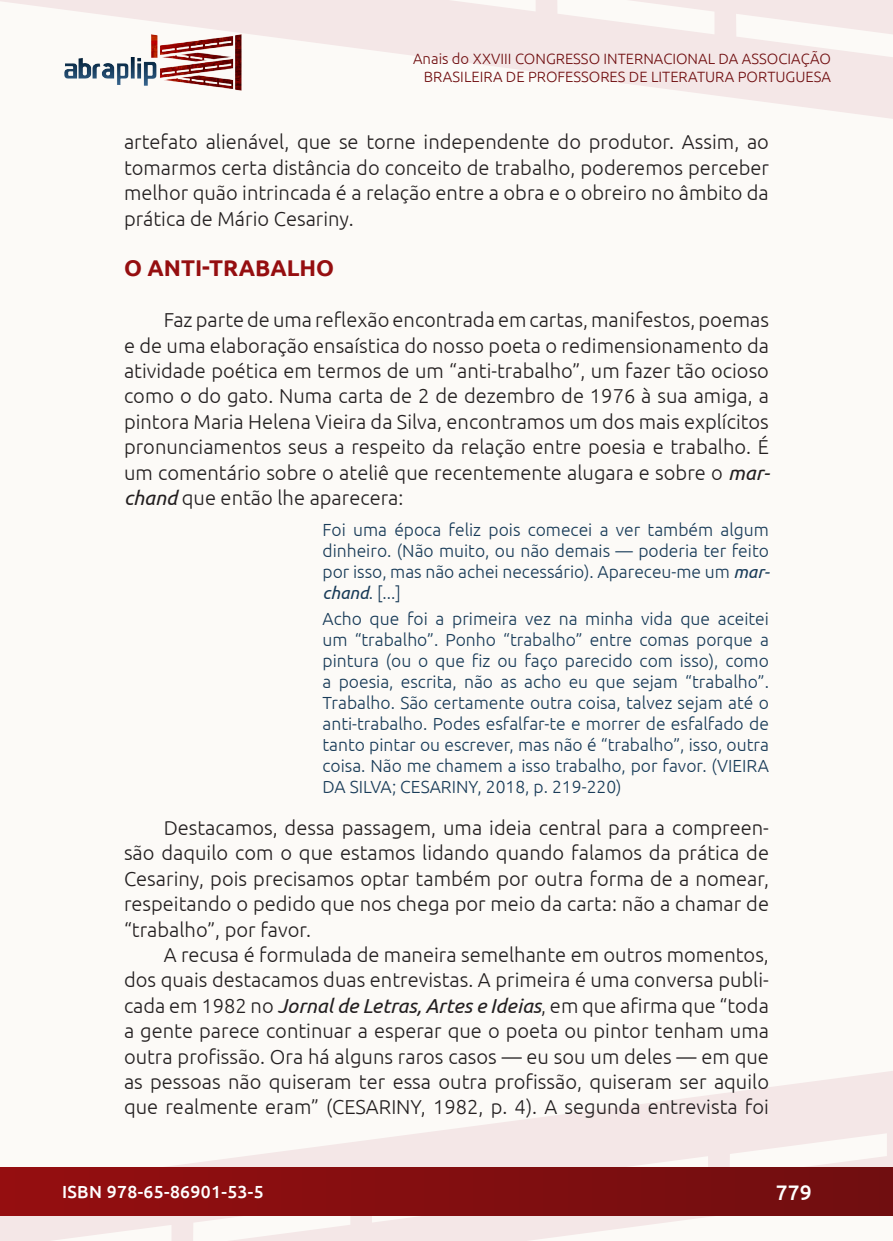
<style>
.page{position:relative;width:893px;height:1241px;background:#fff}
.page>*{position:absolute;margin:0;border:0;box-sizing:border-box;transform-origin:0 0}
._8_SUBTÍTULO{font:700 22.75px "Ubuntu";color:#950e10}
.t1{font:500 21px "Ubuntu";color:#fff}
._7_CORPO{font:300 20.12px/25.4px "Ubuntu";color:#231f20;text-align:justify}
._9_3_CITAÇÃO_FIM{font:300 17.5px/21px "Ubuntu";color:#183b58;text-align:justify}
._9_1_CITAÇÃO_INIC{font:300 17.5px/21px "Ubuntu";color:#183b58;text-align:justify}
.t2{font:500 17.5px "Ubuntu";letter-spacing:.02em;color:#fff}
.t3{font:300 14.88px/17.8px "Ubuntu";color:#700e10;text-align:right}
.s1{font-weight:400;font-style:italic}
</style>
<div class="page">
<div style="left:0;top:0;width:893px;height:1240px;background:#fcfaf7"></div>
<svg style="left:0;top:1071px;width:893px;height:169px"></svg>
<svg style="left:0;top:0;width:893px;height:119px"></svg>
<div style="left:1px;top:1167px;width:891px;height:47px;background:linear-gradient(to right,#950e10,#700e10)"></div>
<img style="left:62px;top:31px;width:182px;height:62px">
<p class="t3" style="left:413px;top:49px;width:419px">Anais do XXVIII CONGRESSO INTERNACIONAL DA ASSOCIAÇÃO<br>BRASILEIRA DE PROFESSORES DE LITERATURA PORTUGUESA</p>
<p class="_7_CORPO" style="left:124px;top:129px;width:646px">artefato alienável, que se torne independente do produtor. Assim, ao tomarmos certa distância do conceito de trabalho, poderemos perceber melhor quão intrincada é a relação entre a obra e o obreiro no âmbito da prática de Mário Cesariny.</p>
<p class="_8_SUBTÍTULO" style="left:124px;top:254px;width:212px">O ANTI-TRABALHO</p>
<p class="_7_CORPO" style="left:124px;top:307px;width:648px;text-indent:40px">Faz parte de uma reflexão encontrada em cartas, manifestos, poemas e de uma elaboração ensaística do nosso poeta o redimensionamento da atividade poética em termos de um “anti-trabalho”, um fazer tão ocioso como o do gato. Numa carta de 2 de dezembro de 1976 à sua amiga, a pintora Maria Helena Vieira da Silva, encontramos um dos mais explícitos pronunciamentos seus a respeito da relação entre poesia e trabalho. É um comentário sobre o ateliê que recentemente alugara e sobre o <span class="s1">mar&shy;chand</span> que então lhe aparecera:</p>
<p class="_9_1_CITAÇÃO_INIC" style="left:322px;top:518px;width:449px">Foi uma época feliz pois comecei a ver também algum dinheiro. (Não muito, ou não demais — poderia ter feito por isso, mas não achei necessário). Apareceu-me um <span class="s1">mar&shy;chand</span>. [...]</p>
<p class="_9_3_CITAÇÃO_FIM" style="left:322px;top:607px;width:448px">Acho que foi a primeira vez na minha vida que aceitei um “trabalho”. Ponho “trabalho” entre comas porque a pintura (ou o que fiz ou faço parecido com isso), como a poesia, escrita, não as acho eu que sejam “trabalho”.<br>Trabalho. São certamente outra coisa, talvez sejam até o anti-trabalho. Podes esfalfar-te e morrer de esfalfado de tanto pintar ou escrever, mas não é “trabalho”, isso, outra coisa. Não me chamem a isso trabalho, por favor. (VIEIRA DA SILVA; CESARINY, 2018, p. 219-220)</p>
<p class="_7_CORPO" style="left:124px;top:814px;width:646px;text-indent:40px">Destacamos, dessa passagem, uma ideia central para a compreen&shy;são daquilo com o que estamos lidando quando falamos da prática de Cesariny, pois precisamos optar também por outra forma de a nomear, respeitando o pedido que nos chega por meio da carta: não a chamar de “trabalho”, por favor.</p>
<p class="_7_CORPO" style="left:124px;top:941px;width:646px;text-indent:40px">A recusa é formulada de maneira semelhante em outros momentos, dos quais destacamos duas entrevistas. A primeira é uma conversa publi&shy;cada em 1982 no <span class="s1">Jornal de Letras, Artes e Ideias</span>, em que afirma que “toda a gente parece continuar a esperar que o poeta ou pintor tenham uma outra profissão. Ora há alguns raros casos — eu sou um deles — em que as pessoas não quiseram ter essa outra profissão, quiseram ser aquilo que realmente eram” (CESARINY, 1982, p. 4). A segunda entrevista foi</p>
<p class="t2" style="left:62px;top:1180px;width:203px">ISBN 978-65-86901-53-5</p>
<p class="t1" style="left:776px;top:1178px;width:37px">779</p>
</div>
